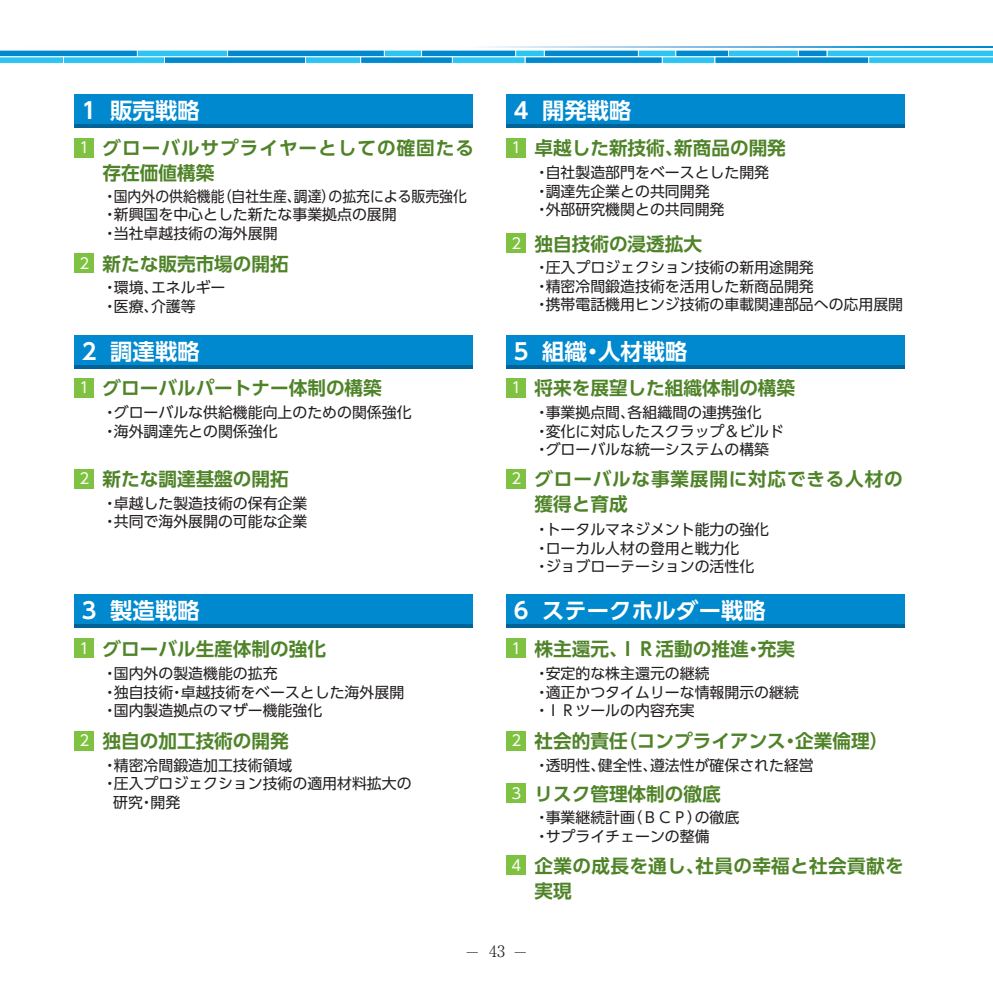
<style>
.page{position:relative;width:993px;height:993px;background:#fff}
.page>*{position:absolute;margin:0;border:0;box-sizing:border-box;transform-origin:0 0}
.t1{font:700 22.4px "UD Shin Go Pro De";color:#fff}
.t2{font:700 18.55px "UD Shin Go Pro De";color:#4f8328}
.t3{font:700 18.55px/24.8px "UD Shin Go Pro De";letter-spacing:.055em;color:#4f8328}
.t4{font:700 18.55px/24.8px "UD Shin Go Pro De";letter-spacing:.045em;color:#4f8328}
.t5{font:700 18.55px/24.8px "UD Shin Go Pro De";letter-spacing:.02em;color:#4f8328}
.t6{font:14.88px/18.6px "UD Shin Go Pro";color:#231f20}
.t7{font:14.88px "UD Shin Go Pro";color:#fff}
.t8{font:300 11.2px "Ryumin Pr 5";color:#231f20}
.s1{font-family:"UD Shin Go Pro";font-weight:400;font-size:14.88px;color:#fff}
.s2{font-size:15.75px}
</style>
<div class="page">
<div style="left:137px;top:50px;width:90px;height:7px;background:#2bc4f3"></div>
<div style="left:137px;top:50px;width:91px;height:7px;border:1px solid #fff"></div>
<div style="left:421px;top:50px;width:94px;height:7px;background:#0089cf"></div>
<div style="left:421px;top:50px;width:95px;height:7px;border:1px solid #fff"></div>
<div style="left:544px;top:50px;width:94px;height:7px;background:#0089cf"></div>
<div style="left:544px;top:50px;width:94px;height:7px;border:1px solid #fff"></div>
<div style="left:675px;top:50px;width:53px;height:7px;background:#0089cf"></div>
<div style="left:675px;top:50px;width:53px;height:7px;border:1px solid #fff"></div>
<div style="left:515px;top:50px;width:29px;height:7px;background:#2bc4f3"></div>
<div style="left:515px;top:50px;width:29px;height:7px;border:1px solid #fff"></div>
<div style="left:728px;top:50px;width:70px;height:7px;background:#2bc4f3"></div>
<div style="left:728px;top:50px;width:70px;height:7px;border:1px solid #fff"></div>
<div style="left:798px;top:50px;width:28px;height:7px;background:#0089cf"></div>
<div style="left:797px;top:50px;width:30px;height:7px;border:1px solid #fff"></div>
<div style="left:384px;top:50px;width:37px;height:7px;background:#2bc4f3"></div>
<div style="left:384px;top:50px;width:37px;height:7px;border:1px solid #fff"></div>
<div style="left:638px;top:50px;width:37px;height:7px;background:#2bc4f3"></div>
<div style="left:638px;top:50px;width:37px;height:7px;border:1px solid #fff"></div>
<div style="left:227px;top:50px;width:157px;height:7px;background:#0089cf"></div>
<div style="left:227px;top:50px;width:157px;height:7px;border:1px solid #fff"></div>
<svg style="left:826px;top:50px;width:166px;height:14px;background:#57d0f5"></svg>
<div style="left:452px;top:57px;width:73px;height:6px;background:#2bc4f3"></div>
<div style="left:452px;top:57px;width:73px;height:7px;border:1px solid #fff"></div>
<div style="left:305px;top:57px;width:55px;height:6px;background:#2bc4f3"></div>
<div style="left:305px;top:57px;width:56px;height:7px;border:1px solid #fff"></div>
<div style="left:525px;top:57px;width:137px;height:6px;background:#0089cf"></div>
<div style="left:524px;top:57px;width:138px;height:7px;border:1px solid #fff"></div>
<div style="left:360px;top:57px;width:92px;height:6px;background:#0089cf"></div>
<div style="left:360px;top:57px;width:92px;height:7px;border:1px solid #fff"></div>
<div style="left:164px;top:57px;width:141px;height:6px;background:#0089cf"></div>
<div style="left:164px;top:57px;width:142px;height:7px;border:1px solid #fff"></div>
<div style="left:63px;top:57px;width:101px;height:6px;background:#2bc4f3"></div>
<div style="left:63px;top:57px;width:102px;height:7px;border:1px solid #fff"></div>
<div style="left:662px;top:57px;width:52px;height:6px;background:#2bc4f3"></div>
<div style="left:661px;top:57px;width:54px;height:7px;border:1px solid #fff"></div>
<svg style="left:0;top:50px;width:138px;height:14px"></svg>
<div style="left:714px;top:57px;width:154px;height:6px;background:#0089cf"></div>
<div style="left:714px;top:57px;width:154px;height:7px;border:1px solid #fff"></div>
<svg style="left:482px;top:46px;width:510px;height:2px"></svg>
<div style="left:74px;top:378px;width:20px;height:19px;background:#7fc241"></div>
<div style="left:74px;top:638px;width:20px;height:20px;background:#7fc241"></div>
<div style="left:74px;top:468px;width:20px;height:20px;background:#7fc241"></div>
<div style="left:74px;top:730px;width:20px;height:20px;background:#7fc241"></div>
<div style="left:74px;top:138px;width:20px;height:20px;background:#7fc241"></div>
<div style="left:74px;top:253px;width:20px;height:20px;background:#7fc241"></div>
<div style="left:74px;top:94px;width:399px;height:33px;background:#0089cf"></div>
<hr style="left:74px;top:124px;width:399px;height:4px;background:#006295">
<div style="left:74px;top:335px;width:399px;height:33px;background:#0089cf"></div>
<hr style="left:74px;top:365px;width:399px;height:3px;background:#006295">
<div style="left:506px;top:138px;width:20px;height:20px;background:#7fc241"></div>
<div style="left:506px;top:638px;width:20px;height:20px;background:#7fc241"></div>
<div style="left:506px;top:782px;width:20px;height:20px;background:#7fc241"></div>
<div style="left:506px;top:378px;width:20px;height:19px;background:#7fc241"></div>
<div style="left:506px;top:233px;width:20px;height:20px;background:#7fc241"></div>
<div style="left:506px;top:730px;width:20px;height:20px;background:#7fc241"></div>
<div style="left:506px;top:468px;width:20px;height:20px;background:#7fc241"></div>
<div style="left:506px;top:855px;width:20px;height:20px;background:#7fc241"></div>
<div style="left:506px;top:94px;width:398px;height:33px;background:#0089cf"></div>
<hr style="left:506px;top:124px;width:398px;height:4px;background:#006295">
<div style="left:506px;top:335px;width:398px;height:33px;background:#0089cf"></div>
<hr style="left:506px;top:365px;width:398px;height:3px;background:#006295">
<div style="left:506px;top:593px;width:398px;height:34px;background:#0089cf"></div>
<hr style="left:506px;top:624px;width:398px;height:3px;background:#006295">
<div style="left:74px;top:593px;width:399px;height:34px;background:#0089cf"></div>
<hr style="left:74px;top:624px;width:399px;height:3px;background:#006295">
<h1 class="t1" style="left:82px;top:93px;width:119px">1 販売戦略</h1>
<h1 class="t1" style="left:513px;top:93px;width:119px">4 開発戦略</h1>
<p class="t7" style="left:79px;top:136px;width:11px">1</p>
<p class="t7" style="left:79px;top:251px;width:11px">2</p>
<p class="t3" style="left:103px;top:135px;width:373px">グローバルサプライヤーとしての確固たる存在価値構築</p>
<p class="t6" style="left:103px;top:186px;width:366px">・国内外の供給機能（自社生産、調達）の拡充による販売強化・新興国を中心とした新たな事業拠点の展開<br>・当社卓越技術の海外展開</p>
<p class="t6" style="left:103px;top:277px;width:124px">・環境、エネルギー・医療、介護等</p>
<p class="t2" style="left:103px;top:248px;width:188px">新たな販売市場の開拓</p>
<p class="t7" style="left:511px;top:136px;width:11px">1</p>
<p class="t7" style="left:511px;top:231px;width:11px">2</p>
<p class="t2" style="left:534px;top:133px;width:253px">卓越した新技術、新商品の開発</p>
<p class="t6" style="left:534px;top:163px;width:236px">・自社製造部門をベースとした開発・調達先企業との共同開発<br>・外部研究機関との共同開発</p>
<p class="t2" style="left:534px;top:229px;width:169px">独自技術の浸透拡大</p>
<p class="t6" style="left:534px;top:258px;width:370px">・圧入プロジェクション技術の新用途開発<br>・精密冷間鍛造技術を活用した新商品開発<br>・携帯電話機用ヒンジ技術の車載関連部品への応用展開</p>
<h1 class="t1" style="left:82px;top:333px;width:119px">2 調達戦略</h1>
<h1 class="t1" style="left:513px;top:333px;width:175px">5 組織・人材戦略</h1>
<p class="t7" style="left:79px;top:375px;width:11px">1</p>
<p class="t2" style="left:103px;top:373px;width:281px">グローバルパートナー体制の構築</p>
<p class="t7" style="left:511px;top:375px;width:11px">1</p>
<p class="t2" style="left:534px;top:373px;width:262px">将来を展望した組織体制の構築</p>
<p class="t6" style="left:103px;top:403px;width:310px">・グローバルな供給機能向上のための関係強化・海外調達先との関係強化</p>
<p class="t6" style="left:534px;top:403px;width:251px">・事業拠点間、各組織間の連携強化<br>・変化に対応したスクラップ＆ビルド・グローバルな統一システムの構築</p>
<p class="t7" style="left:79px;top:466px;width:11px">2</p>
<p class="t2" style="left:103px;top:464px;width:188px">新たな調達基盤の開拓</p>
<p class="t6" style="left:103px;top:493px;width:206px">・卓越した製造技術の保有企業・共同で海外展開の可能な企業</p>
<p class="t7" style="left:511px;top:466px;width:11px">2</p>
<p class="t4" style="left:534px;top:466px;width:369px">グローバルな事業展開に対応できる人材の獲得と育成</p>
<p class="t6" style="left:534px;top:519px;width:236px">・トータルマネジメント能力の強化・ローカル人材の登用と戦力化<br>・ジョブローテーションの活性化</p>
<h1 class="t1" style="left:82px;top:592px;width:119px">3 製造戦略</h1>
<h1 class="t1" style="left:513px;top:592px;width:253px">6 ステークホルダー戦略</h1>
<p class="t2" style="left:79px;top:633px;width:248px"><span class="s1">1</span> グローバル生産体制の強化</p>
<p class="t7" style="left:511px;top:636px;width:11px">1</p>
<p class="t2" style="left:534px;top:633px;width:262px">株主還元、ＩＲ活動の推進・充実</p>
<p class="t6" style="left:103px;top:663px;width:303px">・国内外の製造機能の拡充<br>・独自技術・卓越技術をベースとした海外展開・国内製造拠点のマザー機能強化</p>
<p class="t6" style="left:534px;top:663px;width:266px">・安定的な株主還元の継続<br>・適正かつタイムリーな情報開示の継続・ＩＲツールの内容充実</p>
<p class="t2" style="left:79px;top:726px;width:211px"><span class="s1">2</span> 独自の加工技術の開発</p>
<p class="t7" style="left:511px;top:728px;width:11px">2</p>
<p class="t2" style="left:534px;top:726px;width:355px">社会的責任（コンプライアンス・企業倫理）</p>
<p class="t6" style="left:103px;top:755px;width:191px">・精密冷間鍛造加工技術領域</p>
<p class="t6" style="left:103px;top:773px;width:310px">・圧入プロジェクション技術の適用材料拡大の</p>
<p class="t6" style="left:113px;top:792px;width:68px">研究・開発</p>
<p class="t7" style="left:511px;top:780px;width:11px">3</p>
<p class="t6" style="left:534px;top:755px;width:281px">・透明性、健全性、遵法性が確保された経営</p>
<p class="t2" style="left:534px;top:778px;width:188px">リスク管理体制の徹底</p>
<p class="t6" style="left:534px;top:807px;width:206px">・事業継続計画（ＢＣＰ）の徹底・サプライチェーンの整備</p>
<p class="t7" style="left:511px;top:853px;width:11px">4</p>
<p class="t5" style="left:534px;top:852px;width:370px">企業の成長を通し、社員の幸福と社会貢献を実現</p>
<p class="t8" style="left:466px;top:941px;width:61px">— <span class="s2">43</span> —</p>
</div>
